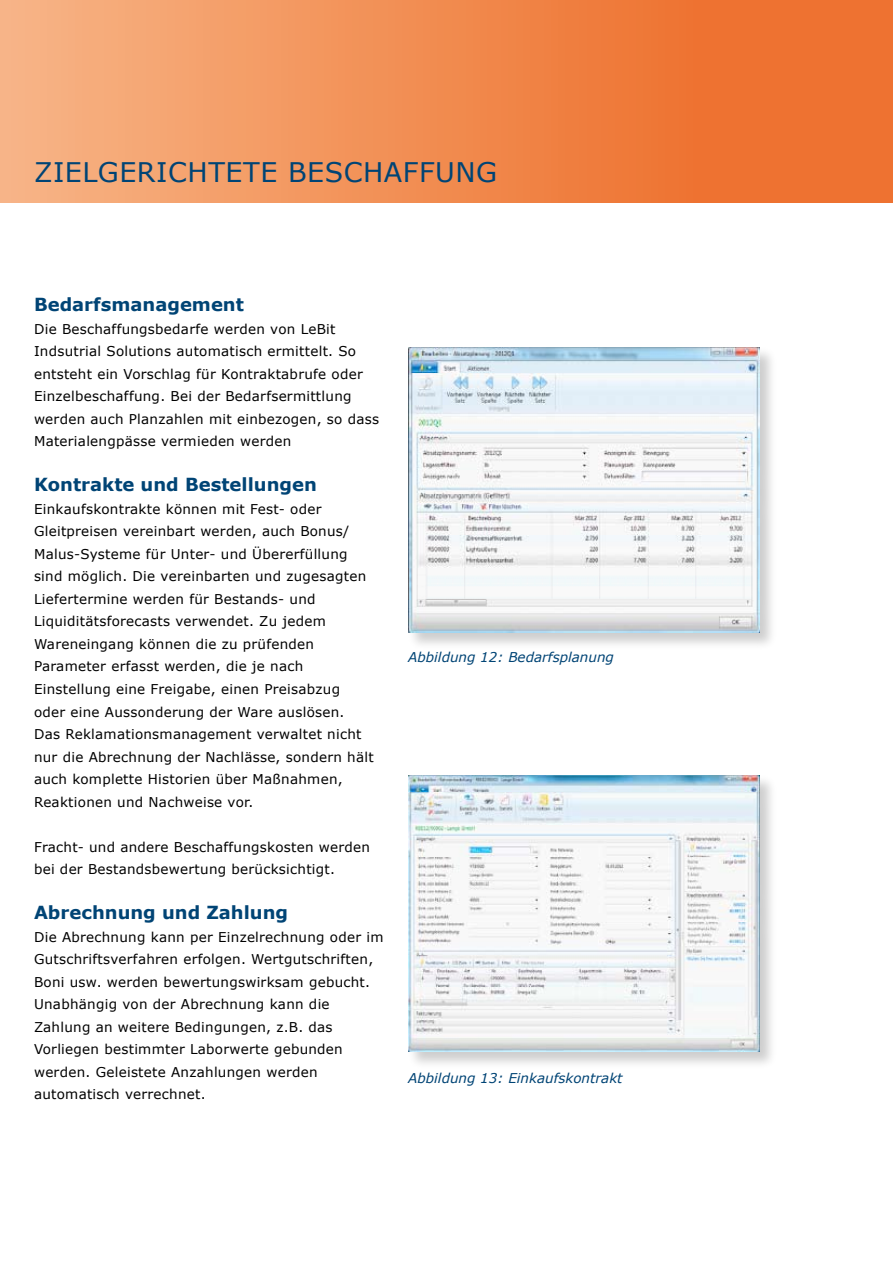
<style>
.page{position:relative;width:893px;height:1263px;background:#fff}
.page>*{position:absolute;margin:0;border:0;box-sizing:border-box;transform-origin:0 0}
.t1{font:27px "Verdana";letter-spacing:.02em;color:#004475}
.t2{font:700 18px "Verdana";color:#004475}
.t3{font:13.5px/22.5px "Verdana";letter-spacing:.02em;color:#000}
.t4{font:italic 13.5px "Verdana";color:#004475}
</style>
<div class="page">
<div style="left:0;top:0;width:893px;height:203px;background:linear-gradient(to right,#f7b283,#ec6722)"></div>
<div style="left:407px;top:774px;width:371px;height:297px;background:#000;opacity:.2"></div>
<img style="left:408px;top:775px;width:351px;height:277px">
<div style="left:407px;top:346px;width:371px;height:306px;background:#000;opacity:.2"></div>
<img style="left:408px;top:347px;width:351px;height:285px">
<h1 class="t1" style="left:34px;top:153px;width:139px">Zielgerich</h1>
<h1 class="t1" style="left:208px;top:153px;width:286px">tete Beschaffung</h1>
<h2 class="t2" style="left:34px;top:292px;width:211px">Bedarfsmanagement</h2>
<p class="t3" style="left:34px;top:318px;width:347px">Die Beschaffungsbedarfe werden von LeBit Indsutrial Solutions automatisch ermittelt. So entsteht ein Vorschlag für Kontraktabrufe oder Einzelbeschaffung. Bei der Bedarfsermittlung werden auch Planzahlen mit einbezogen, so dass Materialengpässe vermieden werden</p>
<h2 class="t2" style="left:34px;top:472px;width:284px">Kontrakte und Bestellungen</h2>
<p class="t3" style="left:34px;top:498px;width:341px">Einkaufskontrakte können mit Fest- oder Gleitpreisen vereinbart werden, auch Bonus/ Malus-Systeme für U nter- und Übererfüllung sind möglich. Die vereinbarten und zugesagten Liefertermine werden für Bestands- und Liquiditätsforecasts verwendet. Zu jedem Wareneingang können die zu prüfenden Parameter erfasst werden, die je nach Einstellung eine Freigabe, einen Preisabzug oder eine Aussonderung der Ware auslösen.<br>Das Reklamationsmanagement verwaltet nicht nur die Abrechnung der Nachlässe, sondern hält auch komplette Historien über Maßnahmen, Reaktionen und Nachweise vor.</p>
<p class="t3" style="left:34px;top:835px;width:338px">Fracht- und andere Beschaffungskosten werden bei der Bestandsbewertung berücksichtigt.</p>
<h2 class="t2" style="left:34px;top:900px;width:256px">Abrechnung und Zahlung</h2>
<p class="t3" style="left:34px;top:925px;width:351px">Die Abrechnung kann per Einzelrechnung oder im Gutschriftsverfahren erfolgen. Wertgutschriften, Boni usw. werden bewertungswirksam gebucht.<br>U nabhängig von der Abrechnung kann die Zahlung an weitere Bedingungen, z.B. das Vorliegen bestimmter Laborwerte gebunden werden. Geleistete Anzahlungen werden automatisch verrechnet.</p>
<p class="t4" style="left:408px;top:648px;width:207px">Abbildung 12: Bedarfsplanung</p>
<p class="t4" style="left:408px;top:1069px;width:216px">Abbildung 13: Einkaufskontrakt</p>
</div>
